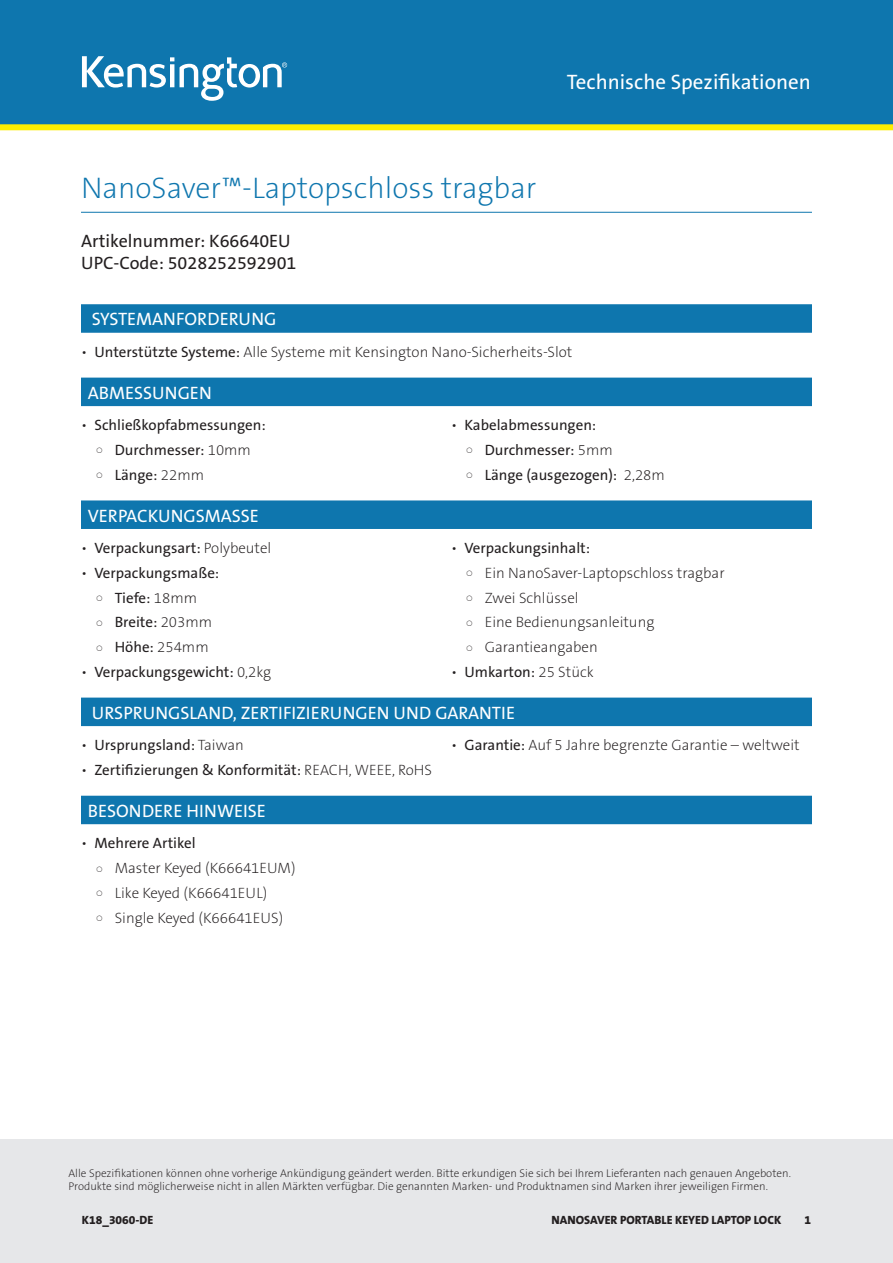
<style>
.page{position:relative;width:893px;height:1263px;background:#fff}
.page>*{position:absolute;margin:0;border:0;box-sizing:border-box;transform-origin:0 0}
.Main_Header_Blue{font:30px "The Sans KENSINGTON2 XL";color:#0e76ae}
.t1{font:21px "The Sans KENSINGTON5 Rg";color:#fff}
.Blue_Bar_Header{font:18px "The Sans KENSINGTON5 Rg";color:#fff}
.Part_No__UPC{font:18px "The Sans KENSINGTON5 Rg";color:#231f20}
.t2{font:15px "The Sans KENSINGTON5 Rg";color:#231f20}
.t3{font:15px "The Sans KENSINGTON2 XL";color:#231f20}
.t4{font:12px "The Sans KENSINGTON8 XB";color:#231f20}
.t5{font:11.25px/13.5px "The Sans KENSINGTON2 XL";color:#231f20}
.s1{font-family:"The Sans KENSINGTON5 Rg"}
.s2{font-family:"The Sans KENSINGTON2 XL"}
</style>
<div class="page">
<div style="left:0;top:1139px;width:893px;height:124px;background:#e6e7e9"></div>
<div style="left:0;top:0;width:893px;height:127px;background:#0e76ae"></div>
<svg style="left:82px;top:56px;width:205px;height:45px"></svg>
<div style="left:0;top:124px;width:893px;height:6px;background:#fcee01"></div>
<hr style="left:81px;top:212px;width:731px;height:1px;background:#0e76ae">
<div style="left:81px;top:304px;width:731px;height:29px;background:#0e76ae"></div>
<div style="left:81px;top:378px;width:731px;height:28px;background:#0e76ae"></div>
<div style="left:81px;top:500px;width:731px;height:29px;background:#0e76ae"></div>
<div style="left:81px;top:698px;width:731px;height:28px;background:#0e76ae"></div>
<div style="left:81px;top:796px;width:731px;height:28px;background:#0e76ae"></div>
<h2 class="t1" style="left:567px;top:70px;width:246px">Technische Spezifikationen</h2>
<p class="Main_Header_Blue" style="left:81px;top:172px;width:457px">NanoSaver™-Laptopschloss tragbar</p>
<p class="Part_No__UPC" style="left:81px;top:231px;width:211px">Artikelnummer: K66640EU</p>
<p class="Part_No__UPC" style="left:81px;top:253px;width:217px">UPC-Code: 5028252592901</p>
<p class="Blue_Bar_Header" style="left:92px;top:310px;width:186px">SYSTEMANFORDERUNG</p>
<p class="t3" style="left:81px;top:344px;width:493px">• <span class="s1">Unterstützte Systeme:</span> Alle Systeme mit Kensington Nano-Sicherheits-Slot</p>
<p class="Blue_Bar_Header" style="left:88px;top:383px;width:125px">ABMESSUNGEN</p>
<p class="t2" style="left:81px;top:417px;width:186px"><span class="s2">•</span> Schließkopfabmessungen:</p>
<p class="t2" style="left:115px;top:442px;width:138px">Durchmesser: <span class="s2">10mm</span></p>
<p class="t2" style="left:115px;top:466px;width:91px">Länge: <span class="s2">22mm</span></p>
<p class="t2" style="left:451px;top:417px;width:147px"><span class="s2">•</span> Kabelabmessungen:</p>
<p class="t2" style="left:485px;top:442px;width:129px">Durchmesser: <span class="s2">5mm</span></p>
<p class="t2" style="left:485px;top:466px;width:182px">Länge (ausgezogen): <span class="s2">2,28m</span></p>
<p class="Blue_Bar_Header" style="left:88px;top:506px;width:173px">VERPACKUNGSMASSE</p>
<p class="t2" style="left:81px;top:540px;width:192px"><span class="s2">•</span> Verpackungsart: <span class="s2">Polybeutel</span></p>
<p class="t2" style="left:81px;top:565px;width:140px"><span class="s2">•</span> Verpackungsmaße:</p>
<p class="t2" style="left:115px;top:589px;width:84px">Tiefe: <span class="s2">18mm</span></p>
<p class="t2" style="left:115px;top:614px;width:99px">Breite: <span class="s2">203mm</span></p>
<p class="t2" style="left:115px;top:639px;width:95px">Höhe: <span class="s2">254mm</span></p>
<p class="t2" style="left:81px;top:664px;width:192px"><span class="s2">•</span> Verpackungsgewicht: <span class="s2">0,2kg</span></p>
<p class="t2" style="left:451px;top:540px;width:141px"><span class="s2">•</span> Verpackungsinhalt:</p>
<p class="t3" style="left:485px;top:565px;width:241px">Ein NanoSaver-Laptopschloss tragbar</p>
<p class="t3" style="left:485px;top:589px;width:95px">Zwei Schlüssel</p>
<p class="t3" style="left:485px;top:614px;width:171px">Eine Bedienungsanleitung</p>
<p class="t3" style="left:485px;top:639px;width:115px">Garantieangaben</p>
<p class="t2" style="left:451px;top:664px;width:144px"><span class="s2">•</span> Umkarton: <span class="s2">25 Stück</span></p>
<p class="Blue_Bar_Header" style="left:92px;top:703px;width:425px">URSPRUNGSLAND, ZERTIFIZIERUNGEN UND GARANTIE</p>
<p class="t2" style="left:81px;top:737px;width:164px"><span class="s2">•</span> Ursprungsland: <span class="s2">Taiwan</span></p>
<p class="t2" style="left:81px;top:762px;width:353px"><span class="s2">•</span> Zertifizierungen &amp; Konformität: <span class="s2">REACH, WEEE, RoHS</span></p>
<p class="t3" style="left:451px;top:737px;width:350px">• <span class="s1">Garantie:</span> Auf 5 Jahre begrenzte Garantie – weltweit</p>
<p class="Blue_Bar_Header" style="left:88px;top:801px;width:180px">BESONDERE HINWEISE</p>
<p class="t2" style="left:81px;top:835px;width:116px"><span class="s2">•</span> Mehrere Artikel</p>
<p class="t3" style="left:115px;top:860px;width:182px">Master Keyed (K66641EUM)</p>
<p class="t3" style="left:115px;top:885px;width:154px">Like Keyed (K66641EUL)</p>
<p class="t3" style="left:115px;top:909px;width:170px">Single Keyed (K66641EUS)</p>
<p class="t5" style="left:68px;top:1166px;width:724px">Alle Spezifikationen können ohne vorherige Ankündigung geändert werden. Bitte erkundigen Sie sich bei Ihrem Lieferanten nach genauen Angeboten.<br>Produkte sind möglicherweise nicht in allen Märkten verfügbar. Die genannten Marken- und Produktnamen sind Marken ihrer jeweiligen Firmen.</p>
<p class="t4" style="left:82px;top:1214px;width:73px">K18_3060-DE</p>
<p class="t4" style="left:552px;top:1214px;width:231px">NANOSAVER PORTABLE KEYED LAPTOP LOCK</p>
<p class="t4" style="left:804px;top:1214px;width:8px">1</p>
</div>
